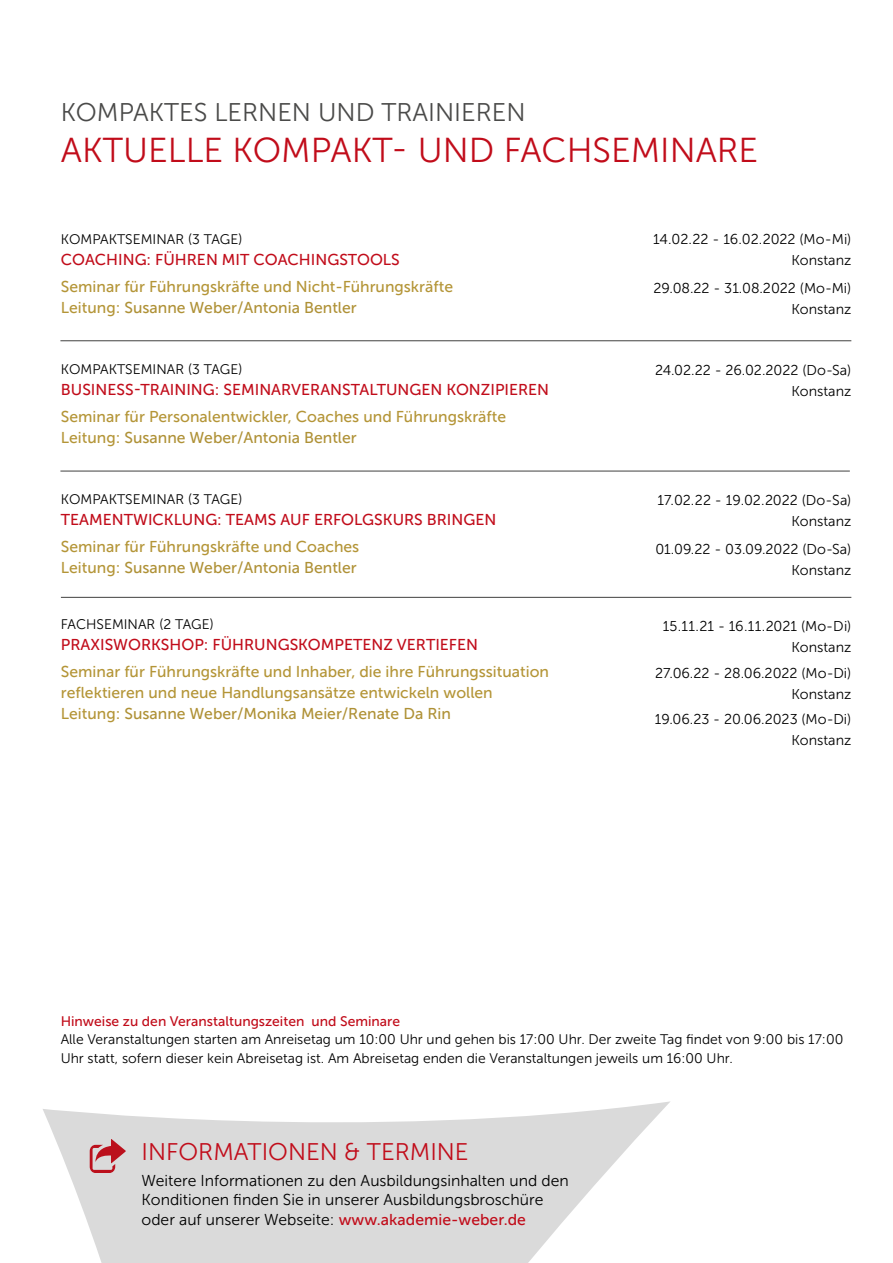
<style>
.page{position:relative;width:893px;height:1263px;background:#fff}
.page>*{position:absolute;margin:0;border:0;box-sizing:border-box;transform-origin:0 0}
.t1{font:34.5px "Museo Sans 300";color:#c10c1a}
.t2{font:25.5px "Museo Sans 300";color:#4a4a49}
.t3{font:24px "Museo Sans 300";color:#c10c1a}
.t4{font:15.75px/21px "Museo Sans 500";color:#b49537}
.t5{font:15.75px "Museo Sans 500";color:#c10c1a}
.t6{font:15.75px/19.5px "Museo Sans 300";color:#000}
.t7{font:14.25px/21px "Museo Sans 300";color:#000;text-align:right}
.t8{font:13.8px/18.8px "Museo Sans 300";color:#000}
.t9{font:13.8px "Museo Sans 500";color:#c10c1a}
.s1{color:#af9136}
.s2{font-family:"Museo Sans 500";color:#c10c1a}
</style>
<div class="page">
<hr style="left:60px;top:340px;width:791px;height:1px;background:#4a4a49">
<hr style="left:60px;top:470px;width:790px;height:2px;background:#4a4a49">
<hr style="left:61px;top:597px;width:790px;height:1px;background:#4a4a49">
<svg style="left:43px;top:1101px;width:627px;height:162px;fill:#dadada"></svg>
<svg style="left:90px;top:1139px;width:36px;height:34px"></svg>
<h2 class="t2" style="left:61px;top:99px;width:466px">KOMPAKTES LERNEN UND TRAINIEREN</h2>
<h1 class="t1" style="left:61px;top:131px;width:699px">AKTUELLE KOMPAKT- UND FACHSEMINARE</h1>
<p class="t8" style="left:61px;top:230px;width:183px">KOMPAKTSEMINAR (3 TAGE)</p>
<p class="t5" style="left:61px;top:251px;width:340px">COACHING: FÜHREN MIT COACHINGSTOOLS</p>
<p class="t4" style="left:61px;top:276px;width:394px">Seminar für Führungskräfte und Nicht-Führungskräfte<br>Leitung: <span class="s1">Susanne Weber/Antonia Bentler</span></p>
<p class="t8" style="left:61px;top:360px;width:183px">KOMPAKTSEMINAR (3 TAGE)</p>
<p class="t5" style="left:61px;top:381px;width:490px">BUSINESS-TRAINING: SEMINARVERANSTALTUNGEN KONZIPIEREN</p>
<p class="t4" style="left:61px;top:406px;width:447px">Seminar für Personalentwickler, Coaches und Führungskräfte<br>Leitung: <span class="s1">Susanne Weber/Antonia Bentler</span></p>
<p class="t8" style="left:61px;top:490px;width:183px">KOMPAKTSEMINAR (3 TAGE)</p>
<p class="t5" style="left:61px;top:511px;width:437px">TEAMENTWICKLUNG: TEAMS AUF ERFOLGSKURS BRINGEN</p>
<p class="t4" style="left:61px;top:536px;width:300px">Seminar für Führungskräfte und Coaches<br>Leitung: <span class="s1">Susanne Weber/Antonia Bentler</span></p>
<p class="t8" style="left:61px;top:615px;width:155px">FACHSEMINAR (2 TAGE)</p>
<p class="t5" style="left:61px;top:636px;width:419px">PRAXISWORKSHOP: FÜHRUNGSKOMPETENZ VERTIEFEN</p>
<p class="t4" style="left:61px;top:661px;width:490px">Seminar für Führungskräfte und Inhaber, die ihre Führungssituation reflektieren und neue Handlungsansätze entwickeln wollen<br>Leitung: <span class="s1">Susanne Weber/Monika Meier/Renate Da Rin</span></p>
<p class="t7" style="left:653px;top:229px;width:200px">14.02.22 - 16.02.2022 (Mo-Mi)<br>Konstanz</p>
<p class="t7" style="left:653px;top:277px;width:199px">29.08.22 - 31.08.2022 (Mo-Mi)<br>Konstanz</p>
<p class="t7" style="left:655px;top:360px;width:198px">24.02.22 - 26.02.2022 (Do-Sa)<br>Konstanz</p>
<p class="t7" style="left:658px;top:489px;width:195px">17.02.22 - 19.02.2022 (Do-Sa)<br>Konstanz</p>
<p class="t7" style="left:655px;top:538px;width:197px">01.09.22 - 03.09.2022 (Do-Sa)<br>Konstanz</p>
<p class="t7" style="left:663px;top:616px;width:190px">15.11.21 - 16.11.2021 (Mo-Di)<br>Konstanz</p>
<p class="t7" style="left:655px;top:662px;width:198px">27.06.22 - 28.06.2022 (Mo-Di)<br>Konstanz</p>
<p class="t7" style="left:655px;top:709px;width:198px">19.06.23 - 20.06.2023 (Mo-Di)<br>Konstanz</p>
<p class="t9" style="left:61px;top:1013px;width:341px">Hinweise zu den Veranstaltungszeiten und Seminare</p>
<p class="t8" style="left:61px;top:1030px;width:784px">Alle Veranstaltungen starten am Anreisetag um 10:00 Uhr und gehen bis 17:00 Uhr. Der zweite Tag findet von 9:00 bis 17:00<br>Uhr statt, sofern dieser kein Abreisetag ist. Am Abreisetag enden die Veranstaltungen jeweils um 16:00 Uhr.</p>
<h3 class="t3" style="left:142px;top:1139px;width:329px">INFORMATIONEN &amp; TERMINE</h3>
<p class="t6" style="left:142px;top:1171px;width:429px">Weitere Informationen zu den Ausbildungsinhalten und den<br>Konditionen finden Sie in unserer Ausbildungsbroschüre oder auf unserer Webseite: <span class="s2">www.akademie-weber.de</span></p>
</div>
